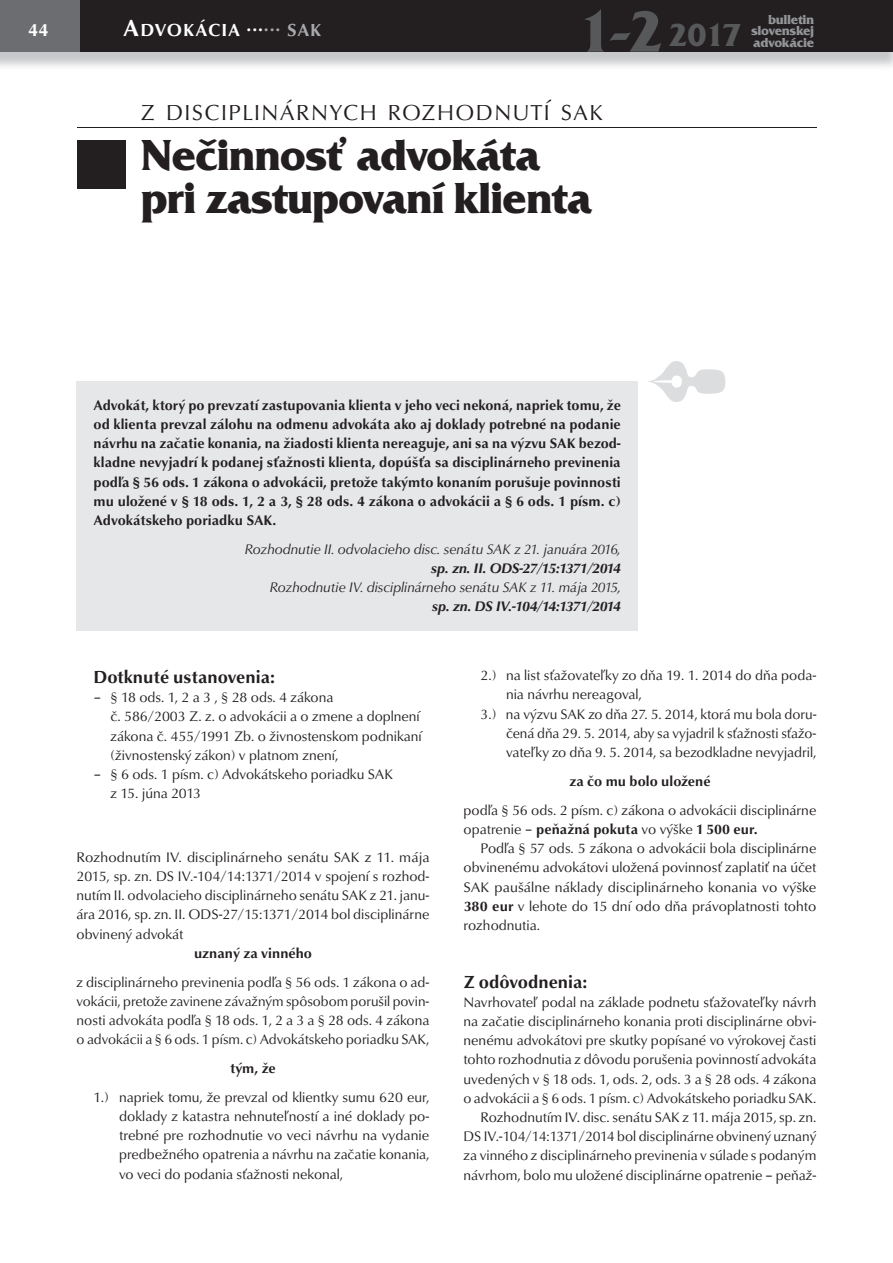
<style>
.page{position:relative;width:893px;height:1263px;background:#fff}
.page>*{position:absolute;margin:0;border:0;box-sizing:border-box;transform-origin:0 0}
.t1{font:700 45px/42.8px "Friz Qua Itc TEE";letter-spacing:-.03em;color:#231f20}
.t2{font:700 33px "Friz Qua Itc TEE";color:#57585a}
.t3{font:22.35px "URW Classico TEE";letter-spacing:.06em;color:#231f20}
.t4{font:700 18px "URW Classico TEE";color:#231f20}
.t5{font:700 18px "URW Classico TEE";letter-spacing:.05em;color:#fff}
.t6{font:14.25px/19.2px "URW Classico TEE";color:#231f20;text-align:justify}
.t7{font:700 14.25px/19.2px "URW Classico TEE";color:#231f20;text-align:justify}
.t8{font:italic 14.25px "URW Classico TEE";color:#231f20}
.t9{font:italic 700 14.25px "URW Classico TEE";color:#231f20}
.t10{font:700 13.5px/11.2px "Friz Qua Itc TEE";letter-spacing:-.025em;color:#939598;text-align:justify}
.s1{font-size:60px}
.s2{font-size:24px}
.s3{color:#a8a9ad}
.s4{font-weight:700}
</style>
<div class="page">
<div style="left:0;top:0;width:893px;height:52px;background:#231f20"></div>
<div style="left:0;top:0;width:79px;height:52px;background:#6c6d70"></div>
<div style="left:77px;top:140px;width:49px;height:49px;background:#231f20"></div>
<hr style="left:77px;top:127px;width:740px;height:1px;background:#231f20">
<svg style="left:648px;top:361px;width:77px;height:41px"></svg>
<div style="left:77px;top:382px;width:561px;height:229px;background:#e6e7e9"></div>
<div style="left:77px;top:401px;width:561px;height:229px;background:#e6e7e9"></div>
<h2 class="t2" style="left:577px;top:23px;width:166px"><span class="s1">1-2</span> 2017</h2>
<p class="t5" style="left:28px;top:22px;width:22px">44</p>
<p class="t10" style="left:751px;top:15px;width:65px;text-indent:17px">bulletin slovenskej advokácie</p>
<p class="t5" style="left:123px;top:22px;width:200px"><span class="s2">A</span>DVOKÁCIA ...<sup>...</sup> <span class="s3">SAK</span></p>
<h3 class="t3" style="left:140px;top:104px;width:464px">Z DISCIPLINÁRNYCH ROZHODNUTÍ SAK</h3>
<h1 class="t1" style="left:141px;top:138px;width:453px">Nečinnosť advokáta pri zastupovaní klienta</h1>
<p class="t7" style="left:94px;top:397px;width:529px">Advokát, ktorý po prevzatí zastupovania klienta v jeho veci nekoná, napriek tomu, že od klienta prevzal zálohu na odmenu advokáta ako aj doklady potrebné na podanie návrhu na začatie konania, na žiadosti klienta nereaguje, ani sa na výzvu SAK bezod&shy;kladne nevyjadrí k podanej sťažnosti klienta, dopúšťa sa disciplinárneho previnenia podľa § 56 ods. 1 zákona o advokácii, pretože takýmto konaním porušuje povinnosti mu uložené v § 18 ods. 1, 2 a 3, § 28 ods. 4 zákona o advokácii a § 6 ods. 1 písm. c)<br>Advokátskeho poriadku SAK.</p>
<p class="t8" style="left:245px;top:543px;width:378px">Rozhodnutie II. odvolacieho disc. senátu SAK z 21. januára 2016,</p>
<p class="t9" style="left:431px;top:562px;width:191px">sp. zn. II. ODS-27/15:1371/2014</p>
<p class="t8" style="left:270px;top:582px;width:353px">Rozhodnutie IV. disciplinárneho senátu SAK z 11. mája 2015,</p>
<p class="t9" style="left:432px;top:601px;width:190px">sp. zn. DS IV.-104/14:1371/2014</p>
<p class="t4" style="left:94px;top:670px;width:183px">Dotknuté ustanovenia:</p>
<p class="t6" style="left:111px;top:689px;width:313px;text-align:left;text-indent:-17px">– § 18 ods. 1, 2 a 3 , § 28 ods. 4 zákona<br>č. 586/2003 Z. z. o advokácii a o zmene a doplnení zákona č. 455/1991 Zb. o živnostenskom podnikaní (živnostenský zákon) v platnom znení,</p>
<p class="t6" style="left:111px;top:766px;width:284px;text-indent:-17px">– § 6 ods. 1 písm. c) Advokátskeho poriadku SAK z 15. júna 2013</p>
<p class="t6" style="left:77px;top:849px;width:354px">Rozhodnutím IV. disciplinárneho senátu SAK z 11. mája 2015, sp. zn. DS IV.-104/14:1371/2014 v spojení s rozhod&shy;nutím II. odvolacieho disciplinárneho senátu SAK z 21. janu&shy;ára 2016, sp. zn. II. ODS-27/15:1371/2014 bol disciplinárne obvinený advokát</p>
<p class="t7" style="left:194px;top:945px;width:120px">uznaný za vinného</p>
<p class="t6" style="left:77px;top:973px;width:354px">z disciplinárneho previnenia podľa § 56 ods. 1 zákona o ad&shy;vokácii, pretože zavinene závažným spôsobom porušil povin&shy;nosti advokáta podľa § 18 ods. 1, 2 a 3 a § 28 ods. 4 zákona o advokácii a § 6 ods. 1 písm. c) Advokátskeho poriadku SAK,</p>
<p class="t7" style="left:230px;top:1060px;width:47px">tým, že</p>
<p class="t6" style="left:119px;top:1089px;width:312px;text-indent:-26px">1.) napriek tomu, že prevzal od klientky sumu 620 eur, doklady z katastra nehnuteľností a iné doklady po&shy;trebné pre rozhodnutie vo veci návrhu na vydanie predbežného opatrenia a návrhu na začatie konania, vo veci do podania sťažnosti nekonal,</p>
<p class="t6" style="left:480px;top:667px;width:337px">2.) na list sťažovateľky zo dňa 19. 1. 2014 do dňa poda-</p>
<p class="t6" style="left:506px;top:686px;width:137px">nia návrhu nereagoval,</p>
<p class="t6" style="left:480px;top:706px;width:338px">3.) na výzvu SAK zo dňa 27. 5. 2014, ktorá mu bola doru-</p>
<p class="t6" style="left:506px;top:725px;width:312px">čená dňa 29. 5. 2014, aby sa vyjadril k sťažnosti sťažo-</p>
<p class="t6" style="left:506px;top:744px;width:312px">vateľky zo dňa 9. 5. 2014, sa bezodkladne nevyjadril,</p>
<p class="t7" style="left:569px;top:773px;width:143px">za čo mu bolo uložené</p>
<p class="t6" style="left:463px;top:802px;width:354px">podľa § 56 ods. 2 písm. c) zákona o advokácii disciplinárne opatrenie – <span class="s4">peňažná pokuta</span> vo výške <span class="s4">1 500 eur.</span></p>
<p class="t6" style="left:463px;top:840px;width:354px;text-indent:17px">Podľa § 57 ods. 5 zákona o advokácii bola disciplinárne obvinenému advokátovi uložená povinnosť zaplatiť na účet SAK paušálne náklady disciplinárneho konania vo výške <span class="s4">380 eur</span> v lehote do 15 dní odo dňa právoplatnosti tohto rozhodnutia.</p>
<p class="t4" style="left:463px;top:974px;width:125px">Z odôvodnenia:</p>
<p class="t6" style="left:463px;top:994px;width:354px;text-align:right">Navrhovateľ podal na základe podnetu sťažovateľky návrh na začatie disciplinárneho konania proti disciplinárne obvi&shy;nenému advokátovi pre skutky popísané vo výrokovej časti tohto rozhodnutia z dôvodu porušenia povinností advokáta uvedených v § 18 ods. 1, ods. 2, ods. 3 a § 28 ods. 4 zákona o advokácii a § 6 ods. 1 písm. c) Advokátskeho poriadku SAK.<br>Rozhodnutím IV. disc. senátu SAK z 11. mája 2015, sp. zn.<br>DS IV.-104/14:1371/2014 bol disciplinárne obvinený uznaný za vinného z disciplinárneho previnenia v súlade s podaným návrhom, bolo mu uložené disciplinárne opatrenie – peňaž-</p>
</div>
